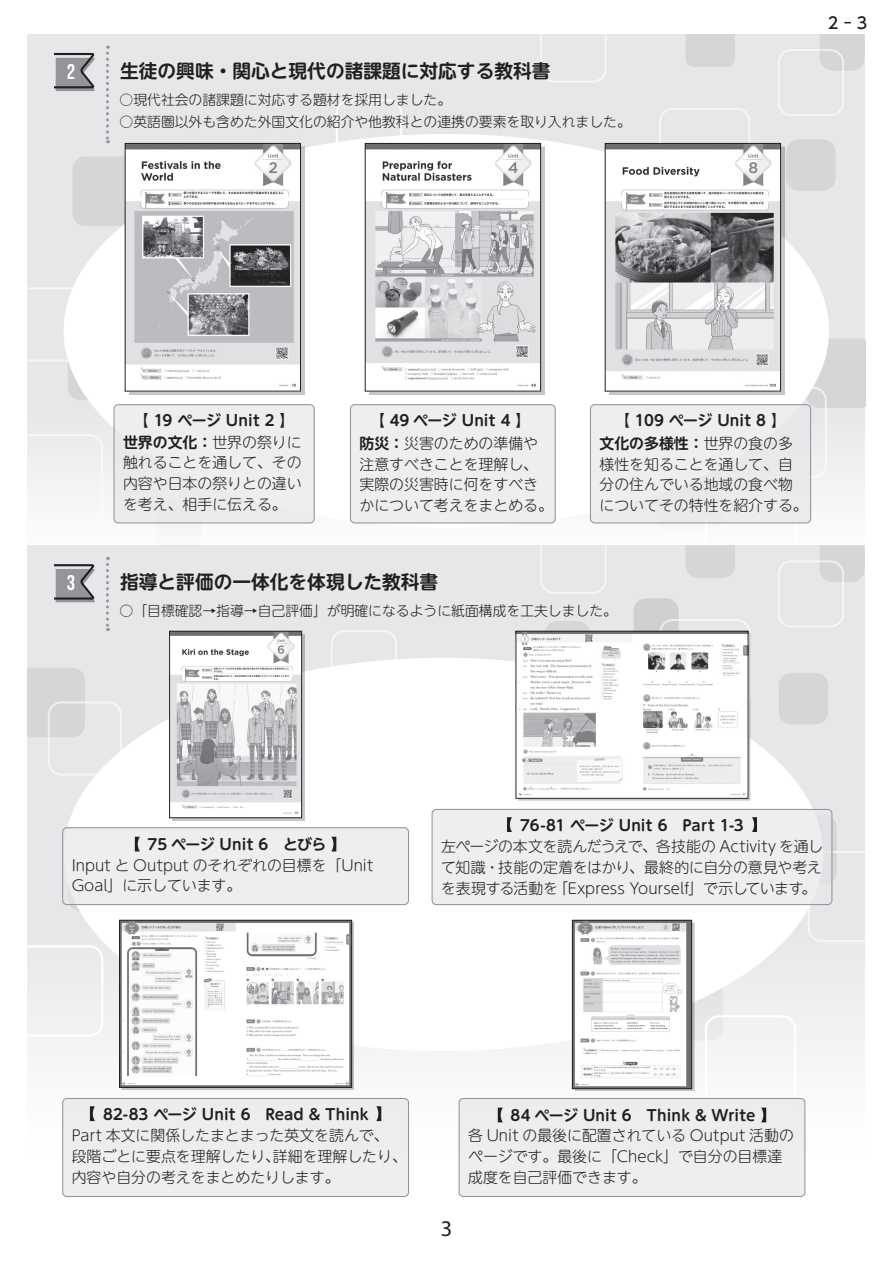
<style>
.page{position:relative;width:893px;height:1263px;background:#fff}
.page>*{position:absolute;margin:0;border:0;box-sizing:border-box;transform-origin:0 0}
.t1{font:22.5px "Myriad Pro";color:#231f20}
.t2{font:21.15px "Bebas Neue Rounded";color:#fff}
.t3{font:700 18.75px "UD Shin M Go Pro De";color:#231f20}
.t4{font:500 15.9px "UD Shin Go Pro";color:#231f20}
.t5{font:300 14.85px/20.7px "UD Shin M Go Pro";color:#231f20}
.t6{font:700 14.85px "UD Shin M Go Pro De";color:#231f20}
.t7{font:700 14.85px "UD Shin M Go Pro De";letter-spacing:-.02em;color:#231f20}
.t8{font:300 13.8px "UD Shin M Go Pro";color:#231f20}
.s1{font-family:"UD Shin M Go Pro";font-weight:300}
.s2{font-family:"UD Shin M Go Pro De";font-weight:700}
</style>
<div class="page">
<div style="left:28px;top:545px;width:837px;height:609px;background:linear-gradient(to bottom,#e0e1e4,#f5f6f6)"></div>
<div style="left:634px;top:598px;width:45px;height:49px;background:#cfd0d2;border-radius:13px"></div>
<div style="left:545px;top:621px;width:45px;height:48px;background:#d5d6d8;border-radius:13px"></div>
<div style="left:28px;top:668px;width:57px;height:69px;background:#d5d6d8"></div>
<svg style="left:820px;top:555px;width:45px;height:27px"></svg>
<svg style="left:770px;top:815px;width:67px;height:69px"></svg>
<div style="left:656px;top:971px;width:67px;height:69px;background:#e6e7e8;border-radius:13px"></div>
<div style="left:779px;top:673px;width:49px;height:51px;background:#d5d6d8;border-radius:13px"></div>
<div style="left:48px;top:701px;width:74px;height:75px;border:2px solid #fff;border-radius:13px"></div>
<div style="left:28px;top:945px;width:75px;height:92px;background:#eeeff0"></div>
<div style="left:659px;top:619px;width:91px;height:91px;border:2px solid #fff;border-radius:13px"></div>
<div style="left:331px;top:630px;width:66px;height:67px;border:2px solid #fff;border-radius:13px"></div>
<div style="left:778px;top:560px;width:66px;height:67px;border:2px solid #fff;border-radius:13px"></div>
<svg style="left:540px;top:555px;width:67px;height:39px;background:#e7e8ea"></svg>
<svg style="left:808px;top:851px;width:57px;height:91px;background:#e5e6e8"></svg>
<div style="left:705px;top:1015px;width:91px;height:91px;border:2px solid #fff;border-radius:13px"></div>
<div style="left:28px;top:34px;width:837px;height:521px;background:#e6e7e9"></div>
<div style="left:72px;top:156px;width:67px;height:70px;background:#d5d6d8;border-radius:13px"></div>
<svg style="left:157px;top:501px;width:45px;height:49px"></svg>
<div style="left:820px;top:34px;width:45px;height:37px;background:#d5d6d8"></div>
<div style="left:807px;top:339px;width:58px;height:69px;background:#d5d6d8"></div>
<svg style="left:656px;top:460px;width:67px;height:69px"></svg>
<div style="left:68px;top:331px;width:67px;height:69px;background:#d5d6d8;border-radius:13px"></div>
<div style="left:786px;top:139px;width:50px;height:52px;background:#d5d6d8;border-radius:13px"></div>
<svg style="left:28px;top:287px;width:45px;height:74px"></svg>
<div style="left:28px;top:434px;width:75px;height:91px;background:#f2f3f4"></div>
<div style="left:659px;top:108px;width:91px;height:91px;border:2px solid #fff;border-radius:13px"></div>
<div style="left:336px;top:99px;width:66px;height:68px;border:2px solid #fff;border-radius:13px"></div>
<div style="left:778px;top:49px;width:66px;height:67px;border:2px solid #fff;border-radius:13px"></div>
<svg style="left:540px;top:34px;width:66px;height:48px"></svg>
<div style="left:736px;top:387px;width:91px;height:91px;border:2px solid #fff;border-radius:13px"></div>
<svg style="left:685px;top:523px;width:111px;height:55px"></svg>
<div style="left:686px;top:34px;width:49px;height:33px;background:#d5d6d8"></div>
<div style="left:64px;top:134px;width:765px;height:393px;background:#fff;border-radius:50%"></div>
<div style="left:64px;top:658px;width:759px;height:393px;background:#fff;border-radius:50%"></div>
<svg style="left:106px;top:46px;width:3px;height:97px"></svg>
<svg style="left:54px;top:52px;width:41px;height:39px"></svg>
<div style="left:114px;top:405px;width:200px;height:118px;background:#edeeef;border-radius:4px"></div>
<div style="left:114px;top:404px;width:201px;height:119px;border:1px solid #939598;border-radius:4px"></div>
<div style="left:350px;top:405px;width:205px;height:118px;background:#edeeef;border-radius:4px"></div>
<div style="left:350px;top:404px;width:206px;height:119px;border:1px solid #939598;border-radius:4px"></div>
<div style="left:590px;top:405px;width:221px;height:118px;background:#edeeef;border-radius:4px"></div>
<div style="left:590px;top:404px;width:221px;height:119px;border:1px solid #939598;border-radius:4px"></div>
<div style="left:129px;top:147px;width:175px;height:248px;background:#231f20;opacity:.25"></div>
<img style="left:127px;top:145px;width:172px;height:244px">
<div style="left:125px;top:143px;width:176px;height:248px;border:1px solid #231f20"></div>
<div style="left:369px;top:147px;width:175px;height:248px;background:#231f20;opacity:.25"></div>
<img style="left:367px;top:145px;width:172px;height:244px">
<div style="left:365px;top:143px;width:176px;height:248px;border:1px solid #231f20"></div>
<div style="left:609px;top:147px;width:175px;height:248px;background:#231f20;opacity:.25"></div>
<img style="left:607px;top:145px;width:172px;height:244px">
<div style="left:605px;top:143px;width:176px;height:248px;border:1px solid #231f20"></div>
<svg style="left:106px;top:557px;width:3px;height:74px"></svg>
<svg style="left:52px;top:563px;width:44px;height:39px;background:#999a9d"></svg>
<div style="left:63px;top:828px;width:345px;height:76px;background:#edeeef;border-radius:4px"></div>
<div style="left:62px;top:827px;width:347px;height:78px;border:1px solid #939598;border-radius:4px"></div>
<svg style="left:135px;top:837px;width:5px;height:14px"></svg>
<svg style="left:331px;top:837px;width:5px;height:14px"></svg>
<div style="left:459px;top:1098px;width:346px;height:98px;background:#ededef;border-radius:4px"></div>
<div style="left:459px;top:1098px;width:346px;height:99px;border:1px solid #939598;border-radius:4px"></div>
<svg style="left:498px;top:1107px;width:5px;height:15px"></svg>
<svg style="left:761px;top:1107px;width:5px;height:15px"></svg>
<div style="left:432px;top:809px;width:400px;height:95px;background:#edeeef;border-radius:4px"></div>
<div style="left:432px;top:809px;width:400px;height:96px;border:1px solid #939598;border-radius:4px"></div>
<svg style="left:507px;top:817px;width:5px;height:15px"></svg>
<svg style="left:752px;top:817px;width:5px;height:15px"></svg>
<div style="left:63px;top:1098px;width:345px;height:98px;background:#ededef;border-radius:4px"></div>
<div style="left:62px;top:1098px;width:347px;height:99px;border:1px solid #939598;border-radius:4px"></div>
<svg style="left:90px;top:1106px;width:5px;height:15px"></svg>
<svg style="left:376px;top:1106px;width:5px;height:15px"></svg>
<div style="left:172px;top:634px;width:133px;height:187px;background:#231f20;opacity:.25"></div>
<img style="left:171px;top:633px;width:129px;height:183px">
<div style="left:169px;top:631px;width:133px;height:187px;border:1px solid #231f20"></div>
<div style="left:575px;top:922px;width:119px;height:169px;background:#231f20;opacity:.25"></div>
<img style="left:574px;top:922px;width:116px;height:165px">
<div style="left:572px;top:920px;width:120px;height:169px;border:1px solid #231f20"></div>
<div style="left:518px;top:633px;width:232px;height:167px;background:#231f20;opacity:.25"></div>
<img style="left:518px;top:633px;width:228px;height:163px">
<div style="left:516px;top:631px;width:232px;height:167px;border:1px solid #231f20"></div>
<div style="left:121px;top:922px;width:233px;height:167px;background:#231f20;opacity:.25"></div>
<img style="left:121px;top:922px;width:229px;height:163px">
<div style="left:119px;top:920px;width:233px;height:167px;border:1px solid #231f20"></div>
<h2 class="t2" style="left:67px;top:60px;width:10px">2</h2>
<p class="t3" style="left:120px;top:55px;width:432px">生徒の興味・関心と現代の諸課題に対応する教科書</p>
<p class="t8" style="left:120px;top:88px;width:333px">○現代社会の諸課題に対応する題材を採用しました。</p>
<p class="t8" style="left:120px;top:110px;width:513px">○英語圏以外も含めた外国文化の紹介や他教科との連携の要素を取り入れました。</p>
<p class="t4" style="left:828px;top:10px;width:41px">2 3-</p>
<h2 class="t2" style="left:67px;top:571px;width:10px">3</h2>
<p class="t7" style="left:134px;top:408px;width:162px">【 19 ページ Unit 2 【</p>
<p class="t6" style="left:123px;top:430px;width:180px">世界の文化：<span class="s1">世界の祭りに</span></p>
<p class="t5" style="left:123px;top:451px;width:180px;text-align:justify">触れることを通して、その内容や日本の祭りとの違いを考え、相手に伝える。</p>
<p class="t6" style="left:370px;top:408px;width:162px">【 49 ページ Unit 4 【</p>
<p class="t5" style="left:359px;top:432px;width:195px"><span class="s2">防災：</span>災害のための準備や注意すべきことを理解し、実際の災害時に何をすべきかについて考えをまとめる。</p>
<p class="t6" style="left:615px;top:408px;width:172px">【 109 ページ Unit 8 【</p>
<p class="t6" style="left:599px;top:431px;width:195px">文化の多様性：<span class="s1">世界の食の多</span></p>
<p class="t5" style="left:599px;top:453px;width:210px">様性を知ることを通して、自分の住んでいる地域の食べ物についてその特性を紹介する。</p>
<p class="t3" style="left:120px;top:567px;width:320px">指導と評価の一体化を体現した教科書</p>
<p class="t8" style="left:120px;top:600px;width:499px">○「目標確認→指導→自己評価」が明確になるように紙面構成を工夫しました。</p>
<p class="t6" style="left:520px;top:813px;width:225px">76-81 ページ Unit 6　Part 1-3</p>
<p class="t7" style="left:148px;top:832px;width:180px">75 ページ Unit 6　とびら</p>
<p class="t5" style="left:72px;top:854px;width:303px">Input と Output のそれぞれの目標を「Unit<br>Goal」に示しています。</p>
<p class="t5" style="left:441px;top:835px;width:383px">左ページの本文を読んだうえで、各技能の Activity を通し</p>
<p class="t5" style="left:441px;top:856px;width:382px">て知識・技能の定着をはかり、最終的に自分の意見や考え</p>
<p class="t5" style="left:553px;top:877px;width:265px">「Express Yourself」で示しています。</p>
<p class="t5" style="left:441px;top:877px;width:118px">を表現する活動を</p>
<p class="t6" style="left:103px;top:1102px;width:267px">82-83 ページ Unit 6　Read &amp; Think</p>
<p class="t5" style="left:273px;top:1124px;width:135px;text-indent:-201px">Part 本文に関係したまとまった英文を読んで、詳細を理解したり、</p>
<p class="t5" style="left:72px;top:1145px;width:269px">段階ごとに要点を理解したり、<br>内容や自分の考えをまとめたりします。</p>
<h1 class="t1" style="left:441px;top:1214px;width:13px">3</h1>
<p class="t6" style="left:510px;top:1103px;width:247px">84 ページ Unit 6　Think &amp; Write</p>
<p class="t5" style="left:468px;top:1124px;width:327px">各 Unit の最後に配置されている Output 活動のページです。最後に「Check」で自分の目標達成度を自己評価できます。</p>
</div>
